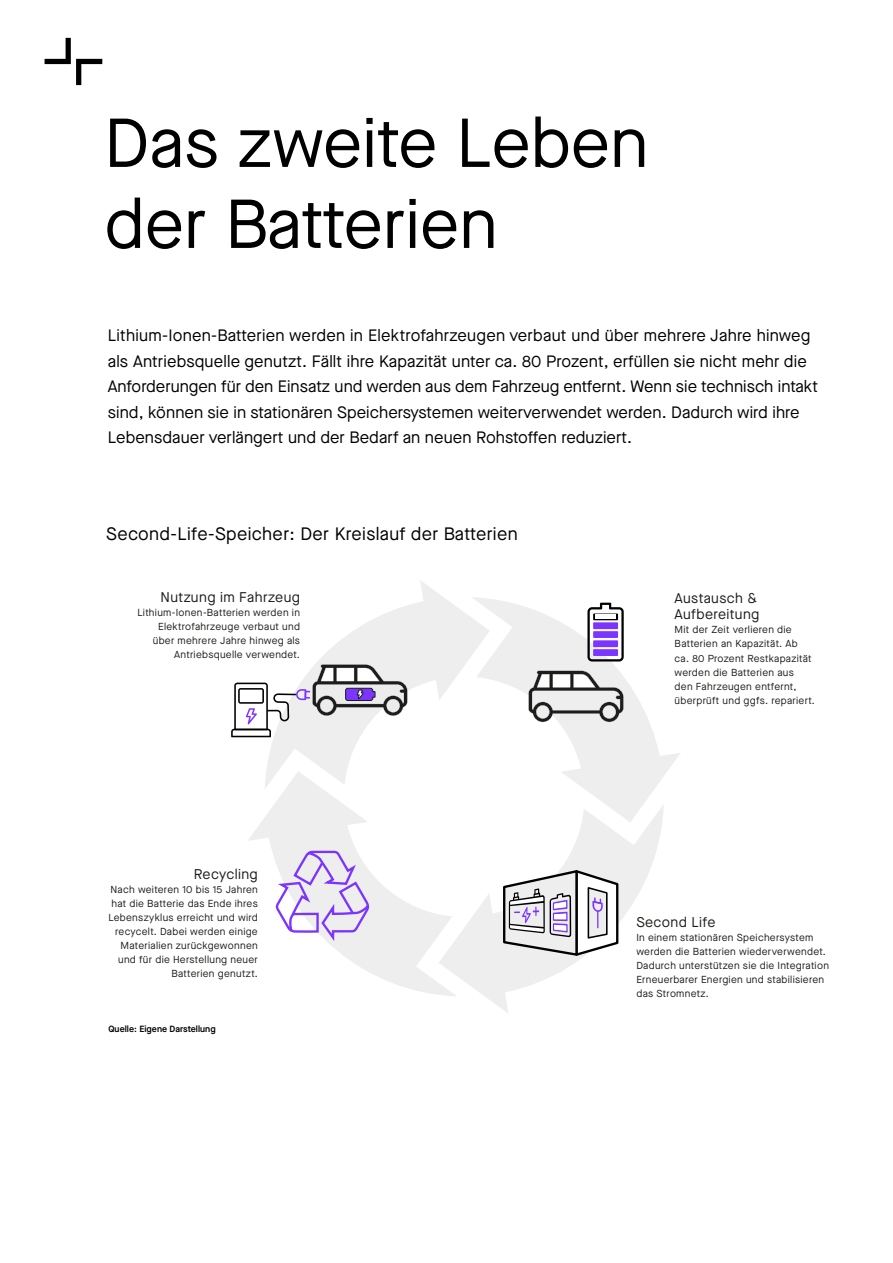
<style>
.page{position:relative;width:893px;height:1263px;background:#fff}
.page>*{position:absolute;margin:0;border:0;box-sizing:border-box;transform-origin:0 0}
.Ü1{font:69px/81px "Maison Neue";color:#000}
.Ü_Text{font:18px "Maison Neue";letter-spacing:.02em;color:#000}
.t1{font:700 17.25px "DIN Next LT Pro";letter-spacing:-.015em;color:#1d1d1b}
.Fließtext_Abst{font:16.5px/25.5px "Maison Neue";letter-spacing:.005em;color:#000}
.t2{font:14.1px/16.5px "Maison Neue";letter-spacing:.025em;color:#1d1d1b}
.t3{font:10.2px/14.1px "Maison Neue";letter-spacing:.03em;color:#1d1d1b;text-align:right}
.Quelle{font:600 9px "Maison Neue";letter-spacing:.005em;color:#000}
</style>
<div class="page">
<svg style="left:265px;top:581px;width:206px;height:190px"></svg>
<svg style="left:457px;top:822px;width:205px;height:191px"></svg>
<svg style="left:471px;top:597px;width:209px;height:225px"></svg>
<svg style="left:248px;top:771px;width:209px;height:225px"></svg>
<svg style="left:231px;top:664px;width:177px;height:73px"></svg>
<svg style="left:528px;top:670px;width:96px;height:52px;background:#bababa"></svg>
<svg style="left:587px;top:603px;width:37px;height:58px"></svg>
<hr style="left:595px;top:642px;width:21px;height:4px;background:#7c34ff">
<hr style="left:595px;top:650px;width:21px;height:4px;background:#7c34ff">
<svg style="left:501px;top:868px;width:119px;height:90px"></svg>
<svg style="left:273px;top:848px;width:99px;height:97px"></svg>
<svg style="left:45px;top:38px;width:57px;height:47px"></svg>
<p class="Ü1" style="left:104px;top:102px;width:546px">Das zweite Leben der Batterien</p>
<p class="Fließtext_Abst" style="left:108px;top:323px;width:712px">Lithium-Ionen-Batterien werden in Elektrofahrzeugen verbaut und über mehrere Jahre hinweg als Antriebsquelle genutzt. Fällt ihre Kapazität unter ca. 80 Prozent, erfüllen sie nicht mehr die Anforderungen für den Einsatz und werden aus dem Fahrzeug entfernt. Wenn sie technisch intakt sind, können sie in stationären Speichersystemen weiterverwendet werden. Dadurch wird ihre Lebensdauer verlängert und der Bedarf an neuen Rohstoffen reduziert.</p>
<p class="t1" style="left:77px;top:515px;width:162px">Second-Life-Speicher</p>
<p class="Ü_Text" style="left:106px;top:522px;width:413px">Second-Life-Speicher: Der Kreislauf der Batterien</p>
<p class="t2" style="left:161px;top:589px;width:141px">Nutzung im Fahrzeug</p>
<p class="t3" style="left:137px;top:605px;width:164px">Lithium-Ionen-Batterien werden in<br>Elektrofahrzeuge verbaut und über mehrere Jahre hinweg als<br>Antriebsquelle verwendet.</p>
<p class="t2" style="left:194px;top:865px;width:65px">Recycling</p>
<p class="t3" style="left:108px;top:882px;width:151px">Nach weiteren 10 bis 15 Jahren hat die Batterie das Ende ihres<br>Lebenszyklus erreicht und wird recycelt. Dabei werden einige<br>Materialien zurückgewonnen und für die Herstellung neuer<br>Batterien genutzt.</p>
<p class="Quelle" style="left:108px;top:1023px;width:109px">Quelle: Eigene Darstellung</p>
<p class="t2" style="left:675px;top:589px;width:86px">Austausch &amp;<br>Aufbereitung</p>
<p class="t3" style="left:675px;top:623px;width:142px;text-align:left">Mit der Zeit verlieren die<br>Batterien an Kapazität. Ab<br>ca. 80 Prozent Restkapazität werden die Batterien aus<br>den Fahrzeugen entfernt, überprüft und ggfs. repariert.</p>
<p class="t2" style="left:636px;top:913px;width:81px">Second Life</p>
<p class="t3" style="left:636px;top:930px;width:194px;text-align:left">In einem stationären Speichersystem werden die Batterien wiederverwendet.<br>Dadurch unterstützen sie die Integration Erneuerbarer Energien und stabilisieren das Stromnetz.</p>
</div>
